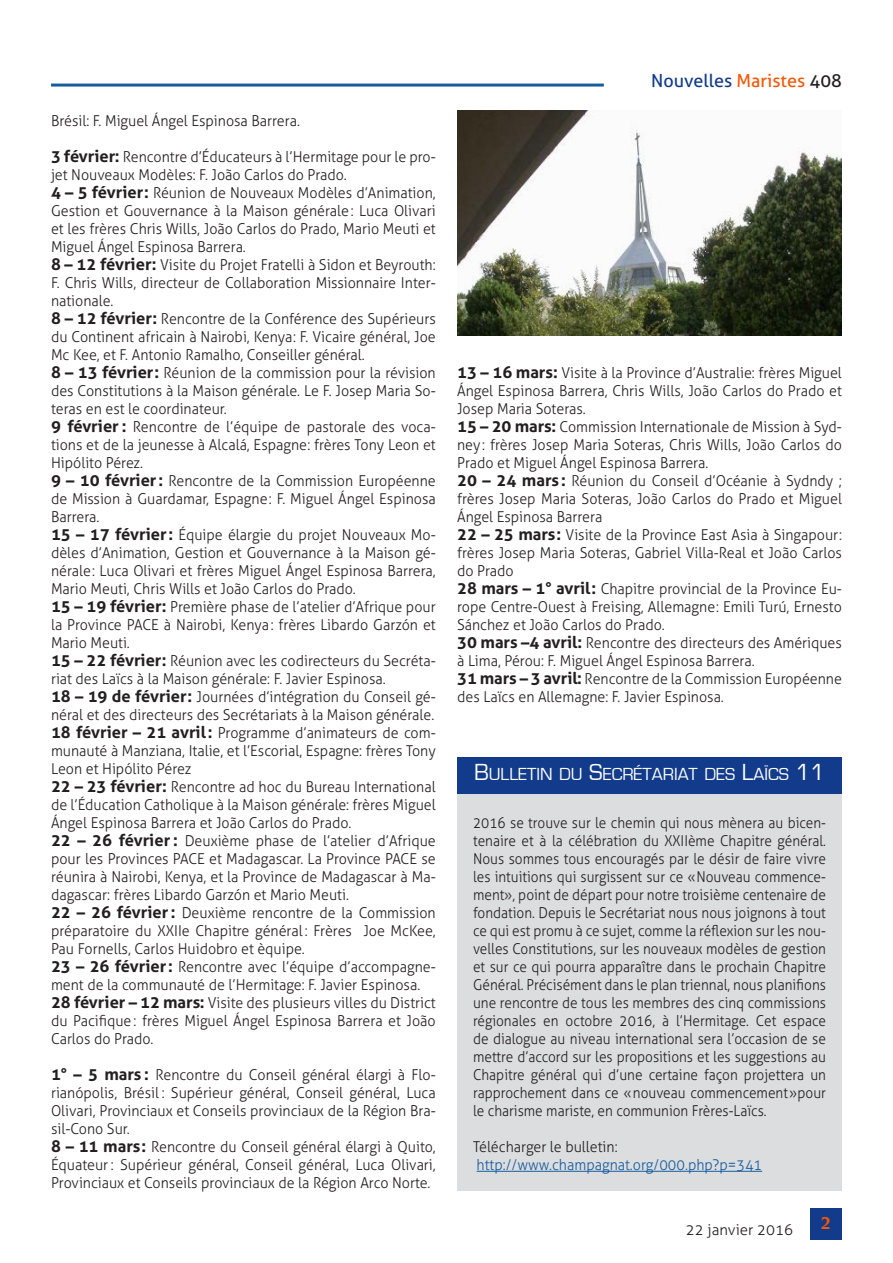
<style>
.page{position:relative;width:893px;height:1263px;background:#fff}
.page>*{position:absolute;margin:0;border:0;box-sizing:border-box;transform-origin:0 0}
.TitoloBox{font:18px "Eurostile";color:#fff}
.t1{font:18px "Aller";color:#123b8b}
.t2{font:700 18px "Novarese IT Cby BT";color:#f45706}
.Testo_sinEspacio{font:300 15px/18px "Aller";color:#231f20;text-align:justify;scale:.95 1}
.Testo_normal{font:300 15px/18px "Aller";color:#231f20;text-align:justify;scale:.91 1}
.Testo_normal-2{font:300 15px "Aller";color:#175d9e;scale:.95 1}
.Testo_normal-3{font:300 15px "Aller";color:#231f20}
.s1{font-weight:700;font-size:16.5px}
.s2{color:#f45706}
.s3{color:#231f20}
.s4{font-size:24px}
</style>
<div class="page">
<hr style="left:51px;top:84px;width:553px;height:3px;background:#175d9e">
<div style="left:810px;top:1208px;width:32px;height:31px;background:#123b8b"></div>
<div style="left:457px;top:794px;width:385px;height:397px;background:#dcdddf"></div>
<div style="left:457px;top:757px;width:385px;height:37px;background:#123b8b"></div>
<hr style="left:477px;top:1171px;width:285px;height:1px;background:#175d9e">
<img style="left:457px;top:111px;width:385px;height:225px">
<p class="Testo_sinEspacio" style="left:51px;top:112px;width:263px">Brésil : F. Miguel Ángel Espinosa Barrera.</p>
<p class="Testo_sinEspacio" style="left:51px;top:148px;width:406px"><span class="s1">3 février :</span> Rencontre d’Éducateurs à l’Hermitage pour le pro&shy;jet Nouveaux Modèles : F. João Carlos do Prado.</p>
<p class="Testo_sinEspacio" style="left:51px;top:184px;width:406px"><span class="s1">4 – 5 février :</span> Réunion de Nouveaux Modèles d’Animation, Gestion et Gouvernance à la Maison générale : Luca Olivari et les frères Chris Wills, João Carlos do Prado, Mario Meuti et Miguel Ángel Espinosa Barrera.</p>
<p class="Testo_sinEspacio" style="left:51px;top:256px;width:406px"><span class="s1">8 – 12 février :</span> Visite du Projet Fratelli à Sidon et Beyrouth :<br>F. Chris Wills, directeur de Collaboration Missionnaire Inter&shy;nationale.</p>
<p class="Testo_sinEspacio" style="left:51px;top:310px;width:406px"><span class="s1">8 – 12 février :</span> Rencontre de la Conférence des Supérieurs du Continent africain à Nairobi, Kenya : F. Vicaire général, Joe Mc Kee, et F. Antonio Ramalho, Conseiller général.</p>
<p class="Testo_sinEspacio" style="left:51px;top:364px;width:406px"><span class="s1">8 – 13 février :</span> Réunion de la commission pour la révision des Constitutions à la Maison générale. Le F. Josep Maria So&shy;teras en est le coordinateur.</p>
<p class="Testo_sinEspacio" style="left:51px;top:418px;width:406px"><span class="s1">9 février :</span> Rencontre de l’équipe de pastorale des voca&shy;tions et de la jeunesse à Alcalá, Espagne : frères Tony Leon et Hipólito Pérez.</p>
<p class="Testo_sinEspacio" style="left:51px;top:472px;width:406px"><span class="s1">9 – 10 février :</span> Rencontre de la Commission Européenne de Mission à Guardamar, Espagne : F. Miguel Ángel Espinosa Barrera.</p>
<p class="Testo_sinEspacio" style="left:51px;top:526px;width:406px"><span class="s1">15 – 17 février :</span> Équipe élargie du projet Nouveaux Mo&shy;dèles d’Animation, Gestion et Gouvernance à la Maison gé&shy;nérale : Luca Olivari et frères Miguel Ángel Espinosa Barrera, Mario Meuti, Chris Wills et João Carlos do Prado.</p>
<p class="Testo_sinEspacio" style="left:51px;top:598px;width:406px"><span class="s1">15 – 19 février :</span> Première phase de l’atelier d’Afrique pour la Province PACE à Nairobi, Kenya : frères Libardo Garzón et Mario Meuti.</p>
<p class="Testo_sinEspacio" style="left:51px;top:652px;width:406px"><span class="s1">15 – 22 février :</span> Réunion avec les codirecteurs du Secréta&shy;riat des Laïcs à la Maison générale : F. Javier Espinosa.</p>
<p class="Testo_sinEspacio" style="left:51px;top:688px;width:406px"><span class="s1">18 – 19 de février :</span> Journées d’intégration du Conseil gé&shy;néral et des directeurs des Secrétariats à la Maison générale.</p>
<p class="Testo_sinEspacio" style="left:51px;top:724px;width:406px"><span class="s1">18 février – 21 avril :</span> Programme d’animateurs de com&shy;munauté à Manziana, Italie, et l’Escorial, Espagne : frères Tony Leon et Hipólito Pérez</p>
<p class="Testo_sinEspacio" style="left:51px;top:778px;width:406px"><span class="s1">22 – 23 février :</span> Rencontre ad hoc du Bureau International de l’Éducation Catholique à la Maison générale : frères Miguel Ángel Espinosa Barrera et João Carlos do Prado.</p>
<p class="Testo_sinEspacio" style="left:51px;top:832px;width:406px"><span class="s1">22 – 26 février :</span> Deuxième phase de l’atelier d’Afrique pour les Provinces PACE et Madagascar. La Province PACE se réunira à Nairobi, Kenya, et la Province de Madagascar à Ma&shy;dagascar : frères Libardo Garzón et Mario Meuti.</p>
<p class="Testo_sinEspacio" style="left:51px;top:904px;width:406px"><span class="s1">22 – 26 février :</span> Deuxième rencontre de la Commission préparatoire du XXIIe Chapitre général : Frères Joe McKee, Pau Fornells, Carlos Huidobro et èquipe.</p>
<p class="Testo_sinEspacio" style="left:51px;top:958px;width:406px"><span class="s1">23 – 26 février :</span> Rencontre avec l’équipe d’accompagne&shy;ment de la communauté de l’Hermitage : F. Javier Espinosa.</p>
<p class="Testo_sinEspacio" style="left:51px;top:994px;width:406px"><span class="s1">28 février – 12 mars :</span> Visite des plusieurs villes du District du Pacifique : frères Miguel Ángel Espinosa Barrera et João Carlos do Prado.</p>
<p class="Testo_sinEspacio" style="left:51px;top:1066px;width:406px"><span class="s1">1° – 5 mars :</span> Rencontre du Conseil général élargi à Flo&shy;rianópolis, Brésil : Supérieur général, Conseil général, Luca Olivari, Provinciaux et Conseils provinciaux de la Région Bra&shy;sil-Cono Sur.</p>
<p class="Testo_sinEspacio" style="left:51px;top:1138px;width:406px"><span class="s1">8 – 11 mars :</span> Rencontre du Conseil général élargi à Quito, Équateur : Supérieur général, Conseil général, Luca Olivari, Provinciaux et Conseils provinciaux de la Région Arco Norte.</p>
<p class="t1" style="left:651px;top:69px;width:192px">Nouvelles <span class="s2">Maristes</span> <span class="s3">408</span></p>
<p class="Testo_sinEspacio" style="left:457px;top:364px;width:407px"><span class="s1">13 – 16 mars :</span> Visite à la Province d’Australie : frères Miguel Ángel Espinosa Barrera, Chris Wills, João Carlos do Prado et Josep Maria Soteras.</p>
<p class="Testo_sinEspacio" style="left:457px;top:418px;width:407px"><span class="s1">15 – 20 mars :</span> Commission Internationale de Mission à Syd&shy;ney : frères Josep Maria Soteras, Chris Wills, João Carlos do Prado et Miguel Ángel Espinosa Barrera.</p>
<p class="Testo_sinEspacio" style="left:457px;top:472px;width:407px"><span class="s1">20 – 24 mars :</span> Réunion du Conseil d’Océanie à Sydndy ; frères Josep Maria Soteras, João Carlos do Prado et Miguel Ángel Espinosa Barrera</p>
<p class="Testo_sinEspacio" style="left:457px;top:526px;width:407px"><span class="s1">22 – 25 mars :</span> Visite de la Province East Asia à Singapour : frères Josep Maria Soteras, Gabriel Villa-Real et João Carlos do Prado</p>
<p class="Testo_sinEspacio" style="left:457px;top:580px;width:407px"><span class="s1">28 mars – 1° avril :</span> Chapitre provincial de la Province Eu&shy;rope Centre-Ouest à Freising, Allemagne : Emili Turú, Ernesto Sánchez et João Carlos do Prado.</p>
<p class="Testo_sinEspacio" style="left:457px;top:634px;width:407px"><span class="s1">30 mars –4 avril :</span> Rencontre des directeurs des Amériques à Lima, Pérou : F. Miguel Ángel Espinosa Barrera.</p>
<p class="Testo_sinEspacio" style="left:457px;top:670px;width:407px"><span class="s1">31 mars – 3 avril :</span> Rencontre de la Commission Européenne des Laïcs en Allemagne : F. Javier Espinosa.</p>
<p class="TitoloBox" style="left:474px;top:765px;width:352px"><span class="s4">B</span>ULLETIN DU <span class="s4">S</span>ECRÉTARIAT DES <span class="s4">L</span>AÏCS <span class="s4">11</span></p>
<p class="Testo_normal" style="left:473px;top:814px;width:389px">2016 se trouve sur le chemin qui nous mènera au bicen&shy;tenaire et à la célébration du XXIIème Chapitre général.<br>Nous sommes tous encouragés par le désir de faire vivre les intuitions qui surgissent sur ce « Nouveau commence&shy;ment », point de départ pour notre troisième centenaire de fondation. Depuis le Secrétariat nous nous joignons à tout ce qui est promu à ce sujet, comme la réflexion sur les nou&shy;velles Constitutions, sur les nouveaux modèles de gestion et sur ce qui pourra apparaître dans le prochain Chapitre Général. Précisément dans le plan triennal, nous planifions une rencontre de tous les membres des cinq commissions régionales en octobre 2016, à l’Hermitage. Cet espace de dialogue au niveau international sera l’occasion de se mettre d’accord sur les propositions et les suggestions au Chapitre général qui d’une certaine façon projettera un rapprochement dans ce « nouveau commencement »pour le charisme mariste, en communion Frères-Laïcs.</p>
<p class="Testo_sinEspacio" style="left:473px;top:1138px;width:154px">Télécharger le bulletin:</p>
<p class="Testo_normal-2" style="left:477px;top:1156px;width:302px">http://www.champagnat.org/000.php?p=341</p>
<p class="Testo_normal-3" style="left:686px;top:1220px;width:109px">22 janvier 2016</p>
<p class="t2" style="left:821px;top:1212px;width:12px">2</p>
</div>
